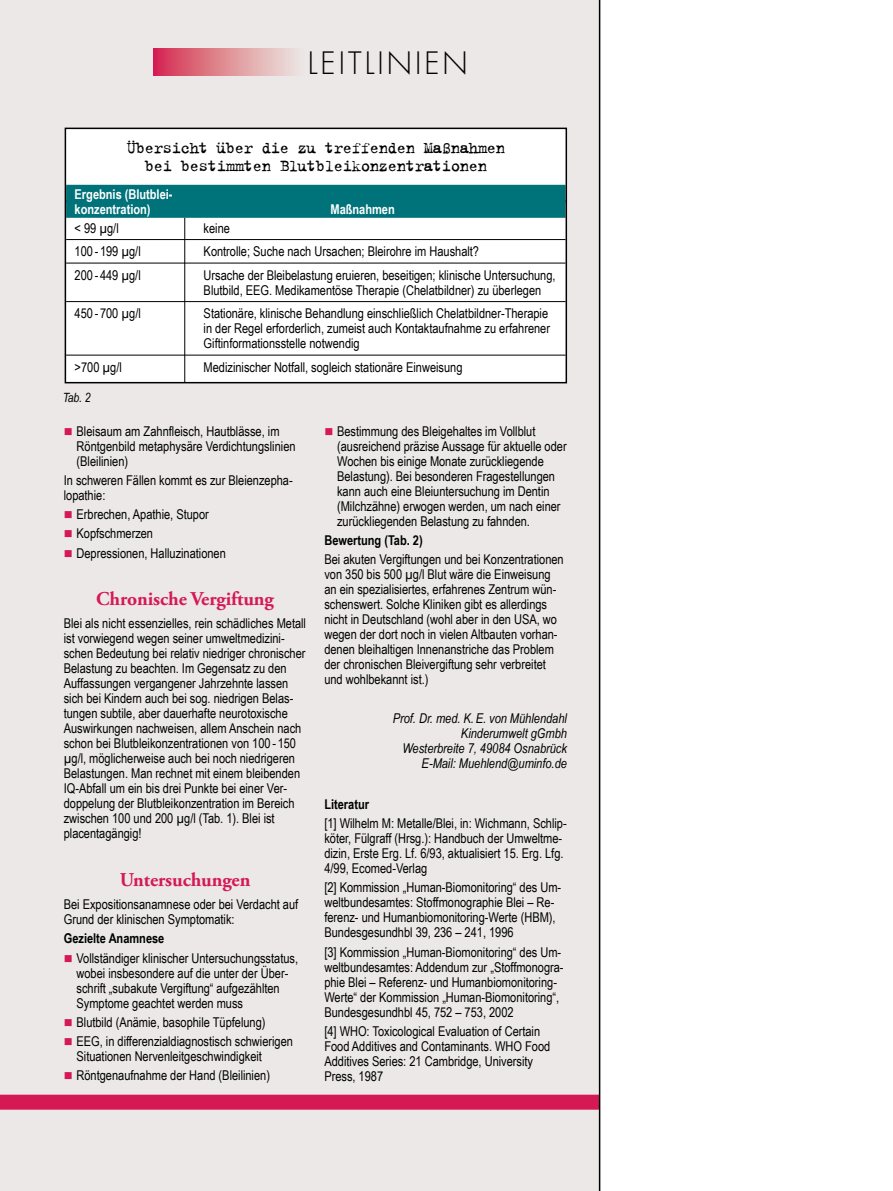
<style>
.page{position:relative;width:893px;height:1191px;background:#fff}
.page>*{position:absolute;margin:0;border:0;box-sizing:border-box;transform-origin:0 0}
.t1{font:700 19.5px "Adobe Garamond Pro";letter-spacing:-.005em;color:#d51954}
.t2{font:18px/18px "Trixie";letter-spacing:-.05em;color:#000;text-align:center}
.t3{font:13.5px/15px "Arial Narrow";color:#000}
.t4{font:italic 13.5px/15px "Arial Narrow";color:#000;text-align:right}
.t5{font:700 13.5px "Arial Narrow";color:#000}
.t6{font:700 13.5px/15px "Arial Narrow";color:#fff}
.t7{font:italic 12.75px "Arial Narrow";color:#000}
.s1{color:#d51954}
</style>
<div class="page">
<div style="left:0;top:0;width:600px;height:1191px;background:#ebe8e7"></div>
<div style="left:0;top:1094px;width:600px;height:15px;background:#d51954"></div>
<div style="left:154px;top:48px;width:151px;height:27px;background:linear-gradient(to right,#d52d4e,#ecf1e5)"></div>
<div style="left:65px;top:128px;width:501px;height:255px;background:#fff"></div>
<div style="left:66px;top:185px;width:500px;height:18px;background:#00727a"></div>
<div style="left:66px;top:200px;width:500px;height:18px;background:#00727a"></div>
<hr style="left:66px;top:239px;width:500px;height:1px;background:#000">
<hr style="left:66px;top:263px;width:500px;height:1px;background:#000">
<hr style="left:66px;top:301px;width:500px;height:1px;background:#000">
<hr style="left:66px;top:355px;width:500px;height:1px;background:#000">
<div style="left:65px;top:128px;width:502px;height:255px;border:2px solid #000"></div>
<hr style="left:184px;top:218px;width:1px;height:165px;background:#000">
<hr style="left:599px;top:0;width:1px;height:1191px;background:#000">
<h2 class="t2" style="left:126px;top:138px;width:380px">Übersicht über die zu treffenden Maßnahmen bei bestimmten Blutbleikonzentrationen</h2>
<p class="t6" style="left:75px;top:186px;width:99px">Ergebnis (Blutblei&shy;konzentration)</p>
<p class="t6" style="left:330px;top:201px;width:66px">Maßnahmen</p>
<p class="t3" style="left:75px;top:220px;width:46px">&lt; 99 µg/l</p>
<p class="t3" style="left:204px;top:220px;width:28px">keine</p>
<p class="t3" style="left:75px;top:244px;width:68px">100 - 199 µg/l</p>
<p class="t3" style="left:204px;top:244px;width:277px">Kontrolle; Suche nach Ursachen; Bleirohre im Haushalt?</p>
<p class="t3" style="left:75px;top:267px;width:68px">200 - 449 µg/l</p>
<p class="t3" style="left:204px;top:267px;width:353px">Ursache der Bleibelastung eruieren, beseitigen; klinische Untersuchung,<br>Blutbild, EEG. Medikamentöse Therapie (Chelatbildner) zu überlegen</p>
<p class="t3" style="left:75px;top:306px;width:68px">450 - 700 µg/l</p>
<p class="t3" style="left:204px;top:306px;width:348px">Stationäre, klinische Behandlung einschließlich Chelatbildner-Therapie in der Regel erforderlich, zumeist auch Kontaktaufnahme zu erfahrener<br>Giftinformationsstelle notwendig</p>
<p class="t3" style="left:75px;top:359px;width:49px">&gt;700 µg/l</p>
<p class="t3" style="left:204px;top:359px;width:260px">Medizinischer Notfall, sogleich stationäre Einweisung</p>
<p class="t7" style="left:63px;top:390px;width:29px">Tab. 2</p>
<p class="t3" style="left:77px;top:423px;width:221px;text-indent:-13px"><span class="s1">■</span> Bleisaum am Zahnfleisch, Hautblässe, im<br>Röntgenbild metaphysäre Verdichtungslinien (Bleilinien)</p>
<p class="t3" style="left:64px;top:472px;width:230px">In schweren Fällen kommt es zur Bleienzepha&shy;lopathie:</p>
<p class="t3" style="left:64px;top:507px;width:147px"><span class="s1">■</span> Erbrechen, Apathie, Stupor</p>
<p class="t3" style="left:64px;top:526px;width:91px"><span class="s1">■</span> Kopfschmerzen</p>
<p class="t3" style="left:64px;top:545px;width:164px"><span class="s1">■</span> Depressionen, Halluzinationen</p>
<h1 class="t1" style="left:96px;top:587px;width:179px">Chronische Vergiftung</h1>
<p class="t3" style="left:64px;top:616px;width:244px">Blei als nicht essenzielles, rein schädliches Metall ist vorwiegend wegen seiner umweltmedizini&shy;schen Bedeutung bei relativ niedriger chronischer Belastung zu beachten. Im Gegensatz zu den Auffassungen vergangener Jahrzehnte lassen sich bei Kindern auch bei sog. niedrigen Belas&shy;tungen subtile, aber dauerhafte neurotoxische Auswirkungen nachweisen, allem Anschein nach schon bei Blutbleikonzentrationen von 100 - 150 µg/l, möglicherweise auch bei noch niedrigeren Belastungen. Man rechnet mit einem bleibenden IQ-Abfall um ein bis drei Punkte bei einer Ver&shy;doppelung der Blutbleikonzentration im Bereich zwischen 100 und 200 µg/l (Tab. 1). Blei ist placentagängig!</p>
<h1 class="t1" style="left:120px;top:868px;width:132px">Untersuchungen</h1>
<p class="t3" style="left:64px;top:896px;width:236px">Bei Expositionsanamnese oder bei Verdacht auf<br>Grund der klinischen Symptomatik:</p>
<p class="t5" style="left:64px;top:930px;width:102px">Gezielte Anamnese</p>
<p class="t3" style="left:77px;top:950px;width:223px;text-indent:-13px"><span class="s1">■</span> Vollständiger klinischer Untersuchungsstatus, wobei insbesondere auf die unter der Über&shy;schrift „subakute Vergiftung“ aufgezählten Symptome geachtet werden muss</p>
<p class="t3" style="left:64px;top:1014px;width:203px"><span class="s1">■</span> Blutbild (Anämie, basophile Tüpfelung)</p>
<p class="t3" style="left:77px;top:1033px;width:218px;text-indent:-13px"><span class="s1">■</span> EEG, in differenzialdiagnostisch schwierigen<br>Situationen Nervenleitgeschwindigkeit</p>
<p class="t3" style="left:64px;top:1068px;width:208px"><span class="s1">■</span> Röntgenaufnahme der Hand (Bleilinien)</p>
<p class="t3" style="left:337px;top:423px;width:231px;text-indent:-13px"><span class="s1">■</span> Bestimmung des Bleigehaltes im Vollblut (ausreichend präzise Aussage für aktuelle oder Wochen bis einige Monate zurückliegende Belastung). Bei besonderen Fragestellungen kann auch eine Bleiuntersuchung im Dentin (Milchzähne) erwogen werden, um nach einer zurückliegenden Belastung zu fahnden.</p>
<p class="t5" style="left:324px;top:532px;width:100px">Bewertung (Tab. 2)</p>
<p class="t3" style="left:324px;top:552px;width:241px">Bei akuten Vergiftungen und bei Konzentrationen von 350 bis 500 µg/l Blut wäre die Einweisung an ein spezialisiertes, erfahrenes Zentrum wün&shy;schenswert. Solche Kliniken gibt es allerdings nicht in Deutschland (wohl aber in den USA, wo wegen der dort noch in vielen Altbauten vorhan&shy;denen bleihaltigen Innenanstriche das Problem der chronischen Bleivergiftung sehr verbreitet und wohlbekannt ist.)</p>
<p class="t4" style="left:393px;top:710px;width:176px">Prof. Dr. med. K.E. von Mühlendahl<br>Kinderumwelt gGmbh<br>Westerbreite 7, 49084 Osnabrück<br>E-Mail: Muehlend@uminfo.de</p>
<p class="t5" style="left:324px;top:796px;width:46px">Literatur</p>
<p class="t3" style="left:324px;top:815px;width:244px">[1] Wilhelm M: Metalle/Blei, in: Wichmann, Schlip&shy;köter, Fülgraff (Hrsg.): Handbuch der Umweltme&shy;dizin, Erste Erg. Lf. 6/93, aktualisiert 15. Erg. Lfg.<br>4/99, Ecomed-Verlag</p>
<p class="t3" style="left:324px;top:880px;width:238px">[2] Kommission „Human-Biomonitoring“ des Um&shy;weltbundesamtes: Stoffmonographie Blei – Re&shy;ferenz- und Humanbiomonitoring-Werte (HBM), Bundesgesundhbl 39, 236 – 241, 1996</p>
<p class="t3" style="left:324px;top:944px;width:241px">[3] Kommission „Human-Biomonitoring“ des Um&shy;weltbundesamtes: Addendum zur „Stoffmonogra&shy;phie Blei – Referenz- und Humanbiomonitoring-Werte“ der Kommission „Human-Biomonitoring“, Bundesgesundhbl 45, 752 – 753, 2002</p>
<p class="t3" style="left:324px;top:1023px;width:227px">[4] WHO: Toxicological Evaluation of Certain Food Additives and Contaminants. WHO Food Additives Series: 21 Cambridge, University Press, 1987</p>
</div>
